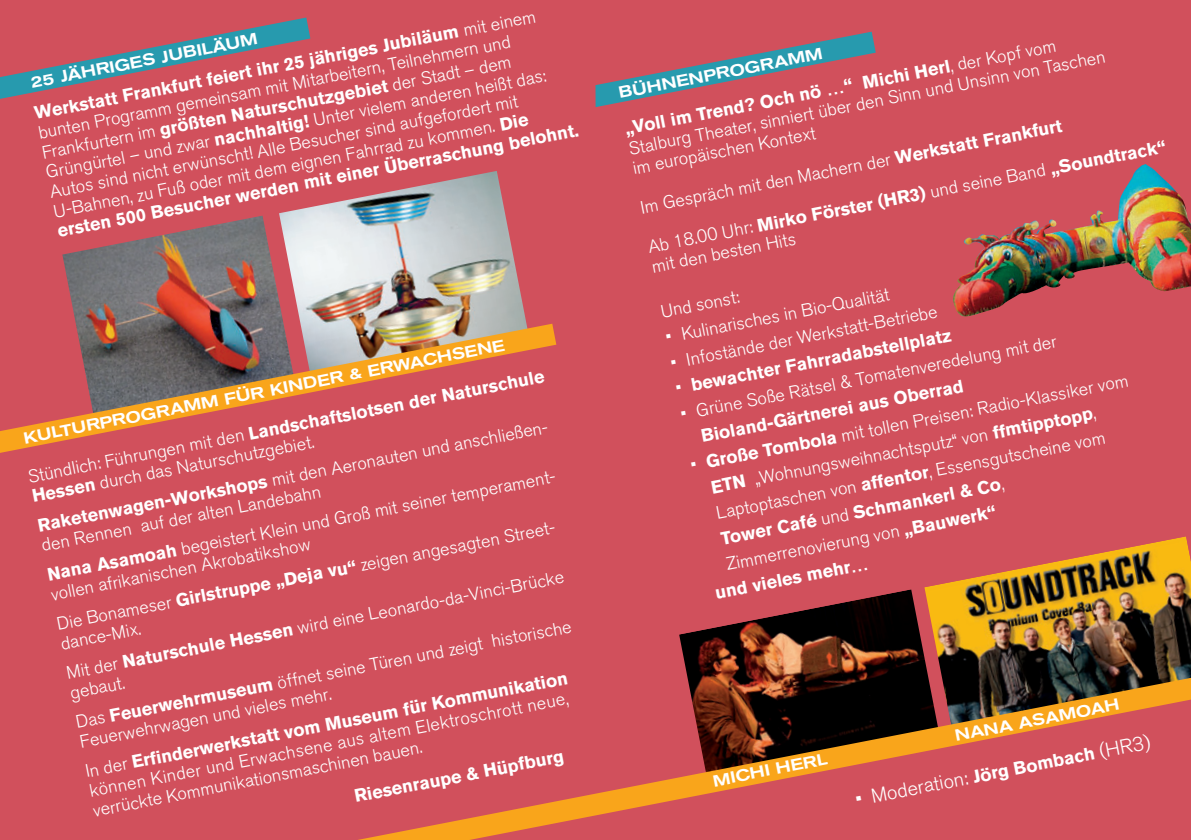
<style>
.page{position:relative;width:1191px;height:840px;background:#fff}
.page>*{position:absolute;margin:0;border:0;box-sizing:border-box;transform-origin:0 0}
.t1{font:300 20px "Akzidenz Grotesk BQ";color:#fff}
.t2{font:300 18px/20px "Akzidenz Grotesk BQ";color:#fff}
.t3{font:700 18px "Akzidenz Grotesk BQ";color:#fff}
.t4{font:500 expanded 16px "Akzidenz Grotesk BQ";color:#fff}
.s1{font-weight:700}
.s2{font-weight:300}
.s3{font-weight:700;font-size:18px}
</style>
<div class="page">
<div style="left:0;top:0;width:1191px;height:839px;background:#d1505c"></div>
<img style="left:279px;top:171px;width:248px;height:152px">
<img style="left:62px;top:215px;width:232px;height:108px">
<svg style="left:595px;top:32px;width:280px;height:75px"></svg>
<svg style="left:0;top:18px;width:310px;height:81px"></svg>
<img style="left:924px;top:536px;width:267px;height:137px">
<img style="left:679px;top:589px;width:260px;height:84px">
<svg style="left:363px;top:673px;width:828px;height:166px"></svg>
<svg style="left:0;top:323px;width:556px;height:130px"></svg>
<img style="left:953px;top:164px;width:238px;height:153px">
<p class="t2" style="left:33px;top:105px;width:532px;rotate:-11deg"><span class="s1">Werkstatt Frankfurt feiert ihr 25 jähriges Jubiläum</span> mit einem bunten Programm gemeinsam mit Mitarbeitern, Teilnehmern und Frankfurtern im <span class="s1">größten Naturschutzgebiet</span> der Stadt – dem Grüngürtel – und zwar <span class="s1">nachhaltig!</span> Unter vielem anderen heißt das:<br>Autos sind nicht erwünscht! Alle Besucher sind aufgefordert mit U-Bahnen, zu Fuß oder mit dem eignen Fahrrad zu kommen. <span class="s1">Die ersten 500 Besucher werden mit einer Überraschung belohnt.</span></p>
<p class="t4" style="left:30px;top:77px;width:233px;rotate:-11deg">25 JÄHRIGES JUBILÄUM</p>
<p class="t4" style="left:23px;top:432px;width:491px;rotate:-11deg">KULTURPROGRAMM FÜR KINDER &amp; ERWACHSENE</p>
<p class="t2" style="left:27px;top:468px;width:527px;rotate:-11deg">Stündlich: Führungen mit den <span class="s1">Landschaftslotsen der Naturschule<br>Hessen</span> durch das Naturschutzgebiet.</p>
<p class="t2" style="left:36px;top:517px;width:523px;rotate:-11deg"><span class="s1">Raketenwagen-Workshops</span> mit den Aeronauten und anschließen&shy;den Rennen auf der alten Landebahn</p>
<p class="t2" style="left:46px;top:566px;width:522px;rotate:-11deg"><span class="s1">Nana Asamoah</span> begeistert Klein und Groß mit seiner temperament&shy;vollen afrikanischen Akrobatikshow</p>
<p class="t2" style="left:55px;top:615px;width:511px;rotate:-11deg">Die Bonameser <span class="s1">Girlstruppe „Deja vu“</span> zeigen angesagten Street&shy;dance-Mix.</p>
<p class="t2" style="left:65px;top:664px;width:508px;rotate:-11deg">Mit der <span class="s1">Naturschule Hessen</span> wird eine Leonardo-da-Vinci-Brücke gebaut.</p>
<p class="t2" style="left:75px;top:714px;width:506px;rotate:-11deg">Das <span class="s1">Feuerwehrmuseum</span> öffnet seine Türen und zeigt historische<br>Feuerwehrwagen und vieles mehr.</p>
<p class="t2" style="left:84px;top:763px;width:492px;rotate:-11deg">In der <span class="s1">Erfi nderwerkstatt vom Museum für Kommunikation </span>können Kinder und Erwachsene aus altem Elektroschrott neue, verrückte Kommunikationsmaschinen bauen.</p>
<p class="t3" style="left:353px;top:789px;width:214px;rotate:-11deg">Riesenraupe &amp; Hüpfburg</p>
<p class="t2" style="left:624px;top:121px;width:486px;rotate:-11deg"><span class="s1">„Voll im Trend? Och nö …“ Michi Herl</span>, der Kopf vom<br>Stalburg Theater, sinniert über den Sinn und Unsinn von Taschen im europäischen Kontext</p>
<p class="t4" style="left:618px;top:87px;width:209px;rotate:-11deg">BÜHNENPROGRAMM</p>
<p class="t2" style="left:639px;top:199px;width:431px;rotate:-11deg">Im Gespräch mit den Machern der <span class="s1">Werkstatt Frankfurt</span></p>
<p class="t2" style="left:646px;top:239px;width:529px;rotate:-11deg">Ab 18.00 Uhr: <span class="s1">Mirko Förster (HR3)</span> und seine Band <span class="s1">„Soundtrack“ </span>mit den besten Hits</p>
<p class="t2" style="left:659px;top:304px;width:82px;rotate:-11deg">Und sonst:</p>
<p class="t2" style="left:664px;top:329px;width:229px;rotate:-11deg">• Kulinarisches in Bio-Qualität</p>
<p class="t2" style="left:669px;top:355px;width:273px;rotate:-11deg">• Infostände der Werkstatt-Betriebe</p>
<p class="t3" style="left:674px;top:381px;width:282px;rotate:-11deg"><span class="s2">•</span> bewachter Fahrradabstellplatz</p>
<p class="t2" style="left:679px;top:406px;width:384px;rotate:-11deg">• Grüne Soße Rätsel &amp; Tomatenveredelung mit der</p>
<p class="t2" style="left:689px;top:457px;width:447px;rotate:-11deg">• <span class="s1">Große Tombola</span> mit tollen Preisen: Radio-Klassiker vom</p>
<p class="t3" style="left:700px;top:429px;width:268px;rotate:-11deg">Bioland-Gärtnerei aus Oberrad</p>
<p class="t2" style="left:709px;top:479px;width:393px;rotate:-11deg"><span class="s1">ETN</span> „Wohnungsweihnachtsputz“ von <span class="s1">ffmtipptopp</span>,</p>
<p class="t2" style="left:714px;top:505px;width:398px;rotate:-11deg">Laptoptaschen von <span class="s1">affentor</span>, Essensgutscheine vom</p>
<p class="t3" style="left:720px;top:531px;width:289px;rotate:-11deg">Tower Café <span class="s2">und</span> Schmankerl &amp; Co<span class="s2">,</span></p>
<p class="t2" style="left:724px;top:556px;width:276px;rotate:-11deg">Zimmerrenovierung von <span class="s1">„Bauwerk“</span></p>
<p class="t3" style="left:714px;top:586px;width:157px;rotate:-11deg">und vieles mehr…</p>
<p class="t4" style="left:712px;top:774px;width:118px;rotate:-11deg">MICHI HERL</p>
<p class="t4" style="left:954px;top:729px;width:169px;rotate:-11deg">NANA ASAMOAH</p>
<p class="t1" style="left:854px;top:791px;width:301px;rotate:-11deg">• Moderation: <span class="s3">Jörg Bombach</span> (HR3)</p>
</div>
